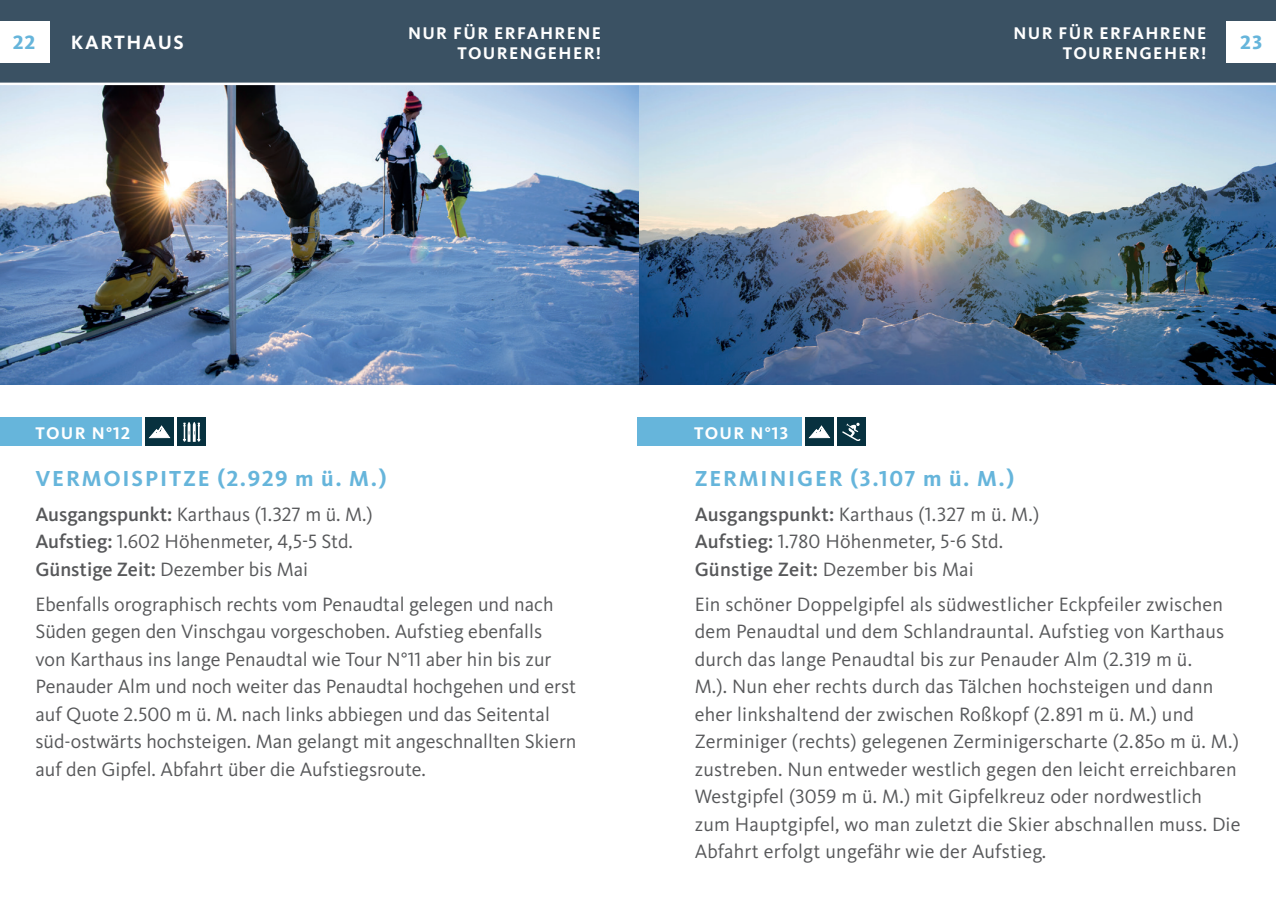
<style>
.page{position:relative;width:1276px;height:922px;background:#fff}
.page>*{position:absolute;margin:0;border:0;box-sizing:border-box;transform-origin:0 0}
.t1{font:700 22.5px "Kievit OT";letter-spacing:.08em;color:#66b5db}
.t2{font:20px/27.5px "Kievit OT";letter-spacing:.005em;color:#57585a}
.t3{font:700 20px "Kievit OT";letter-spacing:.08em;color:#fff}
.t4{font:800 20px "Kievit OT";color:#66b5db}
.t5{font:700 17.5px/20px "Kievit OT";letter-spacing:.08em;color:#fff;text-align:right}
.s1{font-weight:500}
</style>
<div class="page">
<img style="left:638px;top:85px;width:638px;height:299px">
<img style="left:0;top:85px;width:638px;height:299px">
<div style="left:0;top:0;width:1276px;height:83px;background:#3a5163"></div>
<div style="left:0;top:417px;width:142px;height:29px;background:#66b5db"></div>
<div style="left:637px;top:417px;width:164px;height:29px;background:#66b5db"></div>
<div style="left:145px;top:417px;width:29px;height:29px;background:#07313f"></div>
<svg style="left:149px;top:425px;width:21px;height:13px"></svg>
<div style="left:805px;top:417px;width:28px;height:29px;background:#07313f"></div>
<svg style="left:808px;top:425px;width:22px;height:13px"></svg>
<div style="left:837px;top:417px;width:29px;height:29px;background:#07313f"></div>
<svg style="left:842px;top:422px;width:19px;height:19px"></svg>
<div style="left:177px;top:417px;width:29px;height:29px;background:#07313f"></div>
<svg style="left:183px;top:422px;width:17px;height:19px"></svg>
<div style="left:0;top:21px;width:50px;height:41px;background:#fff"></div>
<div style="left:1226px;top:21px;width:50px;height:41px;background:#fff"></div>
<p class="t5" style="left:408px;top:23px;width:195px">NUR FÜR ERFAHRENE<br>TOURENGEHER!</p>
<p class="t5" style="left:1013px;top:23px;width:195px">NUR FÜR ERFAHRENE<br>TOURENGEHER!</p>
<p class="t4" style="left:13px;top:31px;width:24px">22</p>
<p class="t4" style="left:1240px;top:31px;width:23px">23</p>
<p class="t3" style="left:71px;top:31px;width:114px">KARTHAUS</p>
<p class="t5" style="left:36px;top:422px;width:96px">TOUR N°12</p>
<p class="t5" style="left:694px;top:422px;width:96px">TOUR N°13</p>
<p class="t1" style="left:36px;top:465px;width:352px">VERMOISPITZE (2.929 m ü. M.)</p>
<p class="t2" style="left:35px;top:500px;width:339px"><span class="s1">Ausgangspunkt:</span> Karthaus (1.327 m ü. M.)</p>
<p class="t2" style="left:35px;top:528px;width:319px"><span class="s1">Aufstieg:</span> 1.602 Höhenmeter, 4,5-5 Std.</p>
<p class="t2" style="left:35px;top:555px;width:274px"><span class="s1">Günstige Zeit:</span> Dezember bis Mai</p>
<p class="t2" style="left:35px;top:590px;width:542px">Ebenfalls orographisch rechts vom Penaudtal gelegen und nach Süden gegen den Vinschgau vorgeschoben. Aufstieg ebenfalls von Karthaus ins lange Penaudtal wie Tour N°11 aber hin bis zur Penauder Alm und noch weiter das Penaudtal hochgehen und erst auf Quote 2.500 m ü. M. nach links abbiegen und das Seitental süd-ostwärts hochsteigen. Man gelangt mit angeschnallten Skiern auf den Gipfel. Abfahrt über die Aufstiegsroute.</p>
<p class="t1" style="left:695px;top:465px;width:321px">ZERMINIGER (3.107 m ü. M.)</p>
<p class="t2" style="left:694px;top:500px;width:346px"><span class="s1">Ausgangspunkt:</span> Karthaus (1.327 m ü. M.)</p>
<p class="t2" style="left:694px;top:528px;width:310px"><span class="s1">Aufstieg:</span> 1.780 Höhenmeter, 5-6 Std.</p>
<p class="t2" style="left:694px;top:555px;width:281px"><span class="s1">Günstige Zeit:</span> Dezember bis Mai</p>
<p class="t2" style="left:694px;top:590px;width:547px">Ein schöner Doppelgipfel als südwestlicher Eckpfeiler zwischen dem Penaudtal und dem Schlandrauntal. Aufstieg von Karthaus durch das lange Penaudtal bis zur Penauder Alm (2.319 m ü.<br>M.). Nun eher rechts durch das Tälchen hochsteigen und dann eher linkshaltend der zwischen Roßkopf (2.891 m ü. M.) und Zerminiger (rechts) gelegenen Zerminigerscharte (2.850 m ü. M.) zustreben. Nun entweder westlich gegen den leicht erreichbaren Westgipfel (3059 m ü. M.) mit Gipfelkreuz oder nordwestlich zum Hauptgipfel, wo man zuletzt die Skier abschnallen muss. Die Abfahrt erfolgt ungefähr wie der Aufstieg.</p>
</div>
